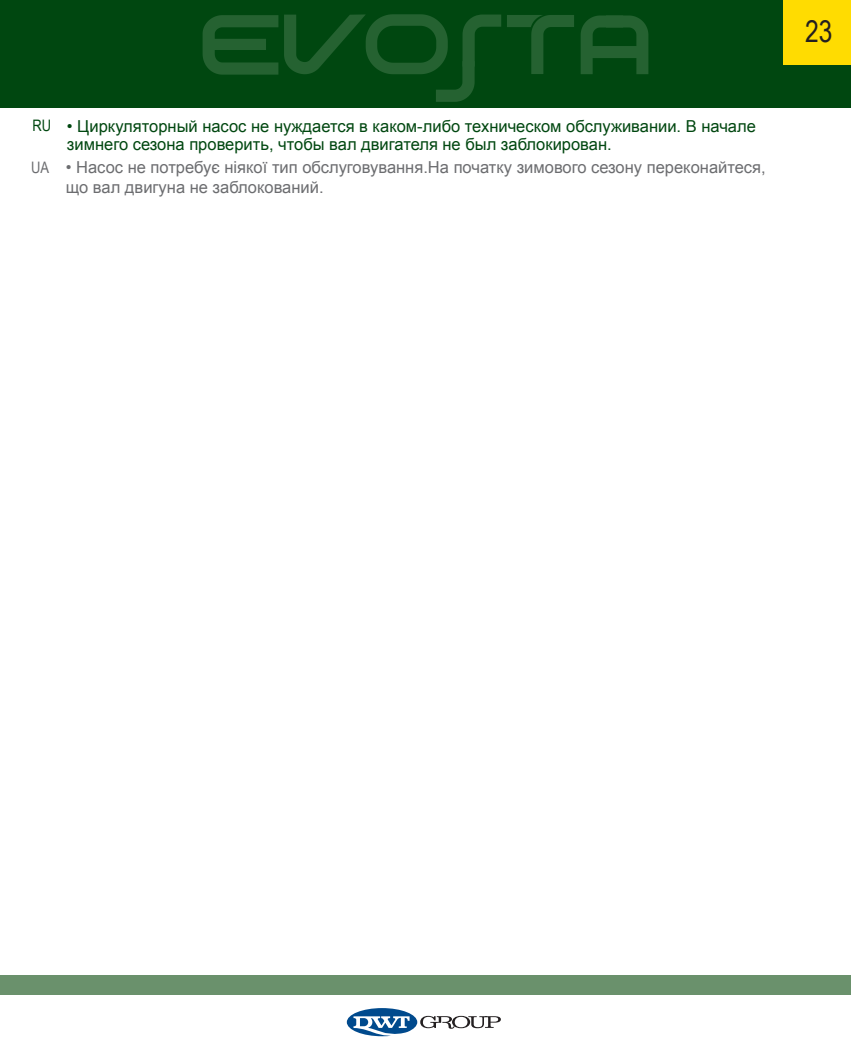
<style>
.page{position:relative;width:851px;height:1063px;background:#fff}
.page>*{position:absolute;margin:0;border:0;box-sizing:border-box;transform-origin:0 0}
.t1{font:30px "Arial Narrow";color:#231f20}
.t2{font:16.5px/18px "Arial";color:#004710}
.t3{font:16.5px/19.8px "Arial";color:#6c6d70}
.t4{font:15.9px "Arial Narrow";color:#004710}
.t5{font:15.9px "Arial Narrow";color:#6c6d70}
</style>
<div class="page">
<div style="left:0;top:0;width:850px;height:108px;background:#004710"></div>
<div style="left:0;top:976px;width:850px;height:19px;background:#6a916c"></div>
<svg style="left:347px;top:1008px;width:154px;height:29px"></svg>
<svg style="left:202px;top:15px;width:76px;height:60px"></svg>
<svg style="left:284px;top:14px;width:217px;height:88px"></svg>
<svg style="left:507px;top:15px;width:67px;height:59px"></svg>
<svg style="left:580px;top:15px;width:68px;height:59px"></svg>
<div style="left:783px;top:0;width:67px;height:65px;background:#ffdc01"></div>
<p class="t4" style="left:32px;top:114px;width:20px">RU</p>
<p class="t5" style="left:31px;top:155px;width:20px">UA</p>
<p class="t2" style="left:67px;top:117px;width:690px">• Циркуляторный насос не нуждается в каком-либо техническом обслуживании. В начале зимнего сезона проверить, чтобы вал двигателя не был заблокирован.</p>
<p class="t3" style="left:66px;top:158px;width:701px">• Насос не потребує ніякої тип обслуговування.На початку зимового сезону переконайтеся, що вал двигуна не заблокований.</p>
<h1 class="t1" style="left:804px;top:9px;width:29px">23</h1>
</div>
